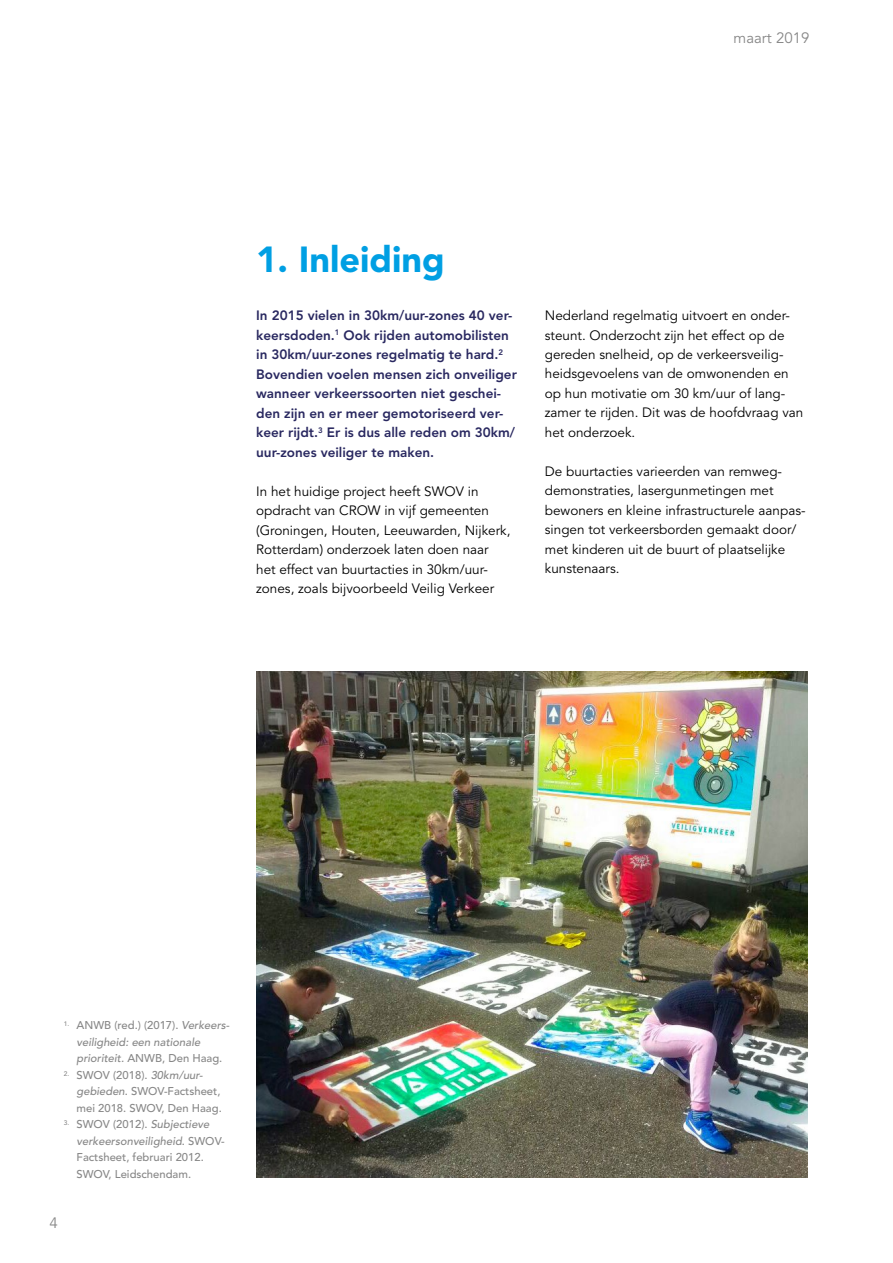
<style>
.page{position:relative;width:893px;height:1263px;background:#fff}
.page>*{position:absolute;margin:0;border:0;box-sizing:border-box;transform-origin:0 0}
.t1{font:900 36px "Avenir LT Std";color:#009fe3}
.t2{font:15px "Avenir LT Std";color:#878787}
.t3{font:13.5px/19.5px "Avenir LT Std";color:#000}
.t4{font:800 13.5px/19.5px "Avenir LT Std";color:#292860}
.t5{font:500 11.25px/16.5px "Avenir LT Std";color:#878787}
.t6{font:italic 500 11.25px/16.5px "Avenir LT Std";color:#878787}
.s1{font-style:normal}
.s2{font-style:italic}
</style>
<div class="page">
<img style="left:256px;top:671px;width:552px;height:507px">
<p class="t2" style="left:734px;top:29px;width:77px">maart 2019</p>
<h1 class="t1" style="left:256px;top:238px;width:190px">1. Inleiding</h1>
<p class="t4" style="left:256px;top:306px;width:262px">In 2015 vielen in 30km/uur-zones 40 ver&shy;keersdoden.<sup>1</sup> Ook rijden automobilisten in 30km/uur-zones regelmatig te hard.<sup>2<br></sup>Bovendien voelen mensen zich onveiliger wanneer verkeerssoorten niet geschei&shy;den zijn en er meer gemotoriseerd ver&shy;keer rijdt.<sup>3</sup> Er is dus alle reden om 30km/ uur-zones veiliger te maken.</p>
<p class="t3" style="left:256px;top:481px;width:256px">In het huidige project heeft SWOV in opdracht van CROW in vijf gemeenten (Groningen, Houten, Leeuwarden, Nijkerk, Rotterdam) onderzoek laten doen naar het effect van buurtacties in 30km/uur&shy;zones, zoals bijvoorbeeld Veilig Verkeer</p>
<p class="t3" style="left:545px;top:306px;width:260px">Nederland regelmatig uitvoert en onder&shy;steunt. Onderzocht zijn het effect op de gereden snelheid, op de verkeersveilig&shy;heidsgevoelens van de omwonenden en op hun motivatie om 30 km/uur of lang&shy;zamer te rijden. Dit was de hoofdvraag van het onderzoek.</p>
<p class="t3" style="left:545px;top:462px;width:262px">De buurtacties varieerden van remweg&shy;demonstraties, lasergunmetingen met bewoners en kleine infrastructurele aanpas&shy;singen tot verkeersborden gemaakt door/ met kinderen uit de buurt of plaatselijke kunstenaars.</p>
<p class="t6" style="left:77px;top:1017px;width:155px;text-indent:-13px"><sup>1.</sup> <span class="s1">ANWB (red.) (2017).</span> Verkeers&shy;veiligheid: een nationale prioriteit. <span class="s1">ANWB, Den Haag.</span></p>
<p class="t5" style="left:77px;top:1067px;width:147px;text-indent:-13px"><sup>2.</sup> SWOV (2018). <span class="s2">30km/uur-- gebieden</span>. SWOV-Factsheet, mei 2018. SWOV, Den Haag.</p>
<p class="t5" style="left:77px;top:1116px;width:150px;text-indent:-13px"><sup>3.</sup> SWOV (2012). <span class="s2">Subjectieve verkeersonveiligheid</span>. SWOV-<br>Factsheet, februari 2012.<br>SWOV, Leidschendam.</p>
<p class="t2" style="left:49px;top:1215px;width:10px">4</p>
</div>
